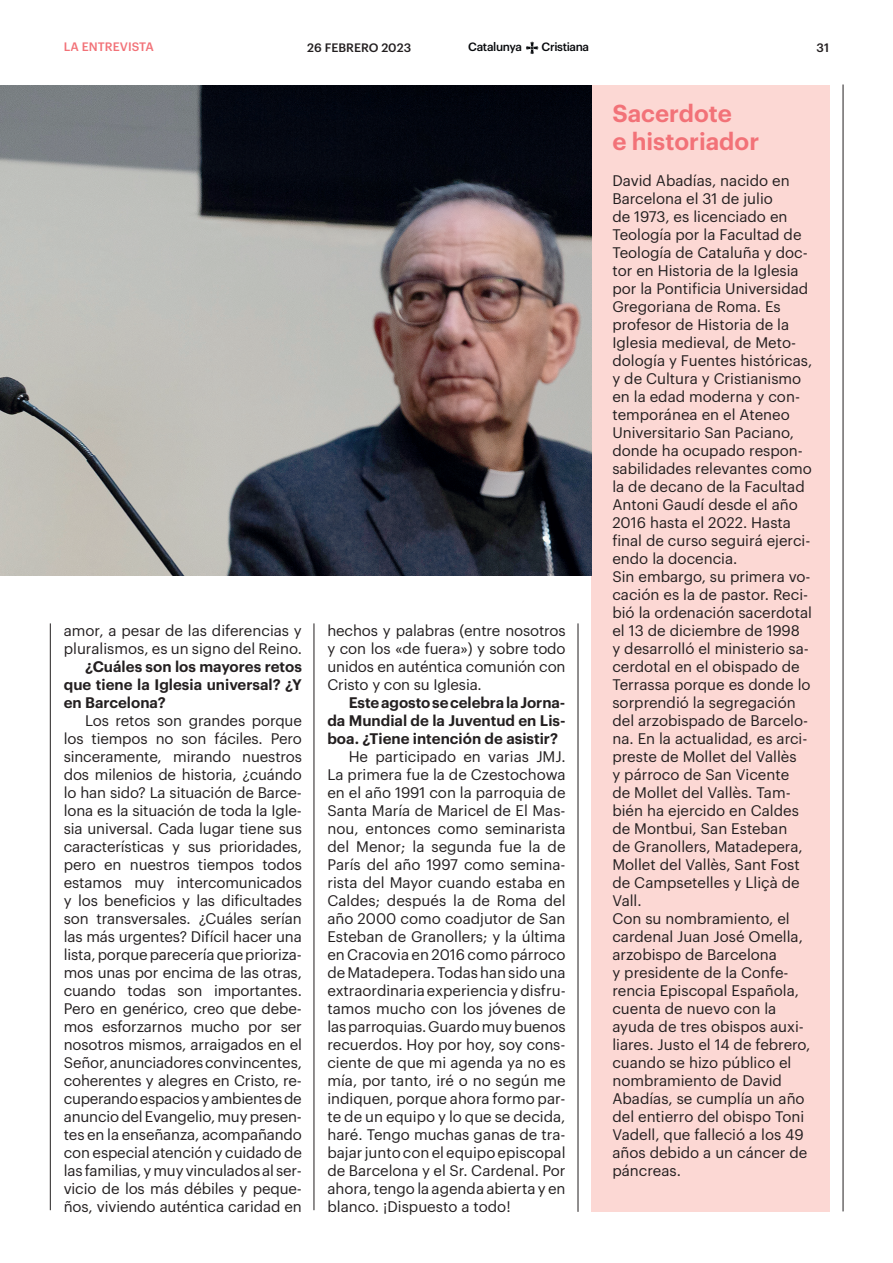
<style>
.page{position:relative;width:893px;height:1263px;background:#fff}
.page>*{position:absolute;margin:0;border:0;box-sizing:border-box;transform-origin:0 0}
.t1{font:600 24px/28.5px "Graphik";color:#f27278}
.t2{font:15px/18px "Graphik";color:#231f20;text-align:justify}
.t3{font:600 15px/18px "Graphik";color:#231f20;text-align:justify}
.t4{font:500 12px "Graphik";color:#231f20}
.t5{font:500 12px "Graphik";letter-spacing:.005em;color:#f27278}
.t6{font:500 11.85px "Graphik";letter-spacing:-.03em;color:#07090c}
</style>
<div class="page">
<hr style="left:314px;top:623px;width:1px;height:587px;background:#231f20">
<hr style="left:578px;top:623px;width:1px;height:589px;background:#231f20">
<div style="left:591px;top:85px;width:238px;height:1127px;background:#fcd8d4"></div>
<hr style="left:50px;top:623px;width:1px;height:587px;background:#231f20">
<hr style="left:843px;top:85px;width:1px;height:1126px;background:#231f20">
<svg style="left:526px;top:42px;width:12px;height:12px"></svg>
<img style="left:0;top:85px;width:591px;height:491px">
<p class="t5" style="left:64px;top:38px;width:92px">LA ENTREVISTA</p>
<p class="t4" style="left:307px;top:38px;width:105px">26 FEBRERO 2023</p>
<p class="t6" style="left:468px;top:38px;width:55px">Catalunya</p>
<p class="t6" style="left:542px;top:38px;width:49px">Cristiana</p>
<p class="t4" style="left:816px;top:38px;width:14px">31</p>
<p class="t2" style="left:64px;top:620px;width:240px">amor, a pesar de las diferencias y pluralismos, es un signo del Reino.</p>
<p class="t3" style="left:64px;top:656px;width:240px;text-indent:21px">¿Cuáles son los mayores retos que tiene la Iglesia universal? ¿Y en Barcelona?</p>
<p class="t2" style="left:64px;top:710px;width:240px;text-indent:21px">Los retos son grandes porque los tiempos no son fáciles. Pero sinceramente, mirando nuestros dos milenios de historia, ¿cuándo lo han sido? La situación de Barce&shy;lona es la situación de toda la Igle&shy;sia universal. Cada lugar tiene sus características y sus prioridades, pero en nuestros tiempos todos estamos muy intercomunicados y los beneficios y las dificultades son transversales. ¿Cuáles serían las más urgentes? Difícil hacer una lista, porque parecería que prioriza&shy;mos unas por encima de las otras, cuando todas son importantes.<br>Pero en genérico, creo que debe&shy;mos esforzarnos mucho por ser nosotros mismos, arraigados en el Señor, anunciadores convincentes, coherentes y alegres en Cristo, re&shy;cuperando espacios y ambientes de anuncio del Evangelio, muy presen&shy;tes en la enseñanza, acompañando con especial atención y cuidado de las familias, y muy vinculados al ser&shy;vicio de los más débiles y peque&shy;ños, viviendo auténtica caridad en</p>
<p class="t2" style="left:327px;top:620px;width:240px">hechos y palabras (entre nosotros y con los «de fuera») y sobre todo unidos en auténtica comunión con Cristo y con su Iglesia.</p>
<p class="t3" style="left:327px;top:692px;width:240px;text-indent:21px">Este agosto se celebra la Jorna&shy;da Mundial de la Juventud en Lis&shy;boa. ¿Tiene intención de asistir?</p>
<p class="t2" style="left:327px;top:746px;width:240px;text-indent:21px">He participado en varias JMJ.<br>La primera fue la de Czestochowa en el año 1991 con la parroquia de Santa María de Maricel de El Mas&shy;nou, entonces como seminarista del Menor; la segunda fue la de París del año 1997 como semina&shy;rista del Mayor cuando estaba en Caldes; después la de Roma del año 2000 como coadjutor de San Esteban de Granollers; y la última en Cracovia en 2016 como párroco de Matadepera. Todas han sido una extraordinaria experiencia y disfru&shy;tamos mucho con los jóvenes de las parroquias. Guardo muy buenos recuerdos. Hoy por hoy, soy cons&shy;ciente de que mi agenda ya no es mía, por tanto, iré o no según me indiquen, porque ahora formo par&shy;te de un equipo y lo que se decida, haré. Tengo muchas ganas de tra&shy;bajar junto con el equipo episcopal de Barcelona y el Sr. Cardenal. Por ahora, tengo la agenda abierta y en blanco. ¡Dispuesto a todo!</p>
<h1 class="t1" style="left:612px;top:96px;width:148px">Sacerdote<br>e historiador</h1>
<p class="t2" style="left:612px;top:170px;width:201px;text-align:left">David Abadías, nacido en<br>Barcelona el 31 de julio<br>de 1973, es licenciado en<br>Teología por la Facultad de<br>Teología de Cataluña y doc&shy;tor en Historia de la Iglesia por la Pontificia Universidad<br>Gregoriana de Roma. Es profesor de Historia de la<br>Iglesia medieval, de Meto&shy;dología y Fuentes históricas, y de Cultura y Cristianismo en la edad moderna y con&shy;temporánea en el Ateneo<br>Universitario San Paciano, donde ha ocupado respon&shy;sabilidades relevantes como la de decano de la Facultad<br>Antoni Gaudí desde el año<br>2016 hasta el 2022. Hasta final de curso seguirá ejerci&shy;endo la docencia.<br>Sin embargo, su primera vo&shy;cación es la de pastor. Reci&shy;bió la ordenación sacerdotal el 13 de diciembre de 1998<br>y desarrolló el ministerio sa&shy;cerdotal en el obispado de<br>Terrassa porque es donde lo sorprendió la segregación del arzobispado de Barcelo&shy;na. En la actualidad, es arci&shy;preste de Mollet del Vallès<br>y párroco de San Vicente<br>de Mollet del Vallès. Tam&shy;bién ha ejercido en Caldes de Montbui, San Esteban<br>de Granollers, Matadepera,<br>Mollet del Vallès, Sant Fost de Campsetelles y Lliçà de<br>Vall.<br>Con su nombramiento, el cardenal Juan José Omella, arzobispo de Barcelona<br>y presidente de la Confe&shy;rencia Episcopal Española, cuenta de nuevo con la ayuda de tres obispos auxi&shy;liares. Justo el 14 de febrero, cuando se hizo público el nombramiento de David<br>Abadías, se cumplía un año del entierro del obispo Toni<br>Vadell, que falleció a los 49 años debido a un cáncer de páncreas.</p>
</div>
